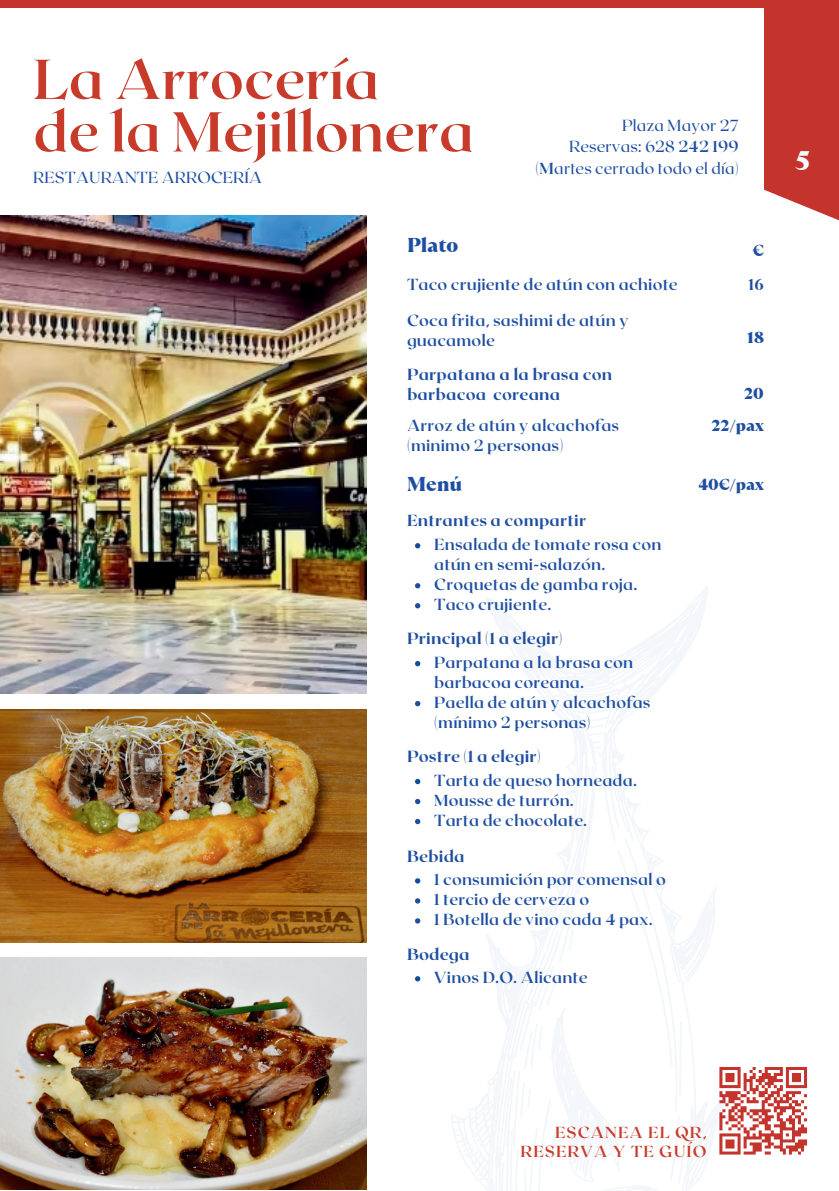
<style>
.page{position:relative;width:839px;height:1191px;background:#fff}
.page>*{position:absolute;margin:0;border:0;box-sizing:border-box;transform-origin:0 0}
.t1{font:700 56px/52.4px "Roxborough CF";color:#c83b2b}
.t2{font:900 26.8px "TT Ramillas";color:#f7f9fc}
.t3{font:900 20px "TT Ramillas";color:#1d4ea1}
.t4{font:800 16.2px "Roxborough CF";letter-spacing:.01em;color:#1d4ea1}
.t5{font:900 16.2px "TT Ramillas";color:#1d4ea1}
.t6{font:700 16px/20px "Roxborough CF";letter-spacing:.01em;color:#1d4ea1}
.t7{font:16px/21.4px "Roxborough CF";letter-spacing:.01em;color:#1d4ea1;text-align:right}
.t8{font:800 16px/20px "Roxborough CF";letter-spacing:.01em;color:#1d4ea1}
.t9{font:700 16px/18.6px "Roxborough CF";letter-spacing:.07em;color:#c83b2b;text-align:right}
.t10{font:900 16px "TT Ramillas";color:#1d4ea1}
.t11{font:700 16px "TT Ramillas";color:#1d4ea1}
.s1{font-weight:700}
</style>
<div class="page">
<div style="left:763px;top:0;width:75px;height:223px;background:#c4332c"></div>
<svg style="left:415px;top:543px;width:5px;height:5px"></svg>
<svg style="left:415px;top:583px;width:5px;height:5px"></svg>
<svg style="left:415px;top:603px;width:5px;height:5px"></svg>
<svg style="left:415px;top:661px;width:5px;height:5px"></svg>
<svg style="left:415px;top:701px;width:5px;height:5px"></svg>
<svg style="left:415px;top:779px;width:5px;height:5px"></svg>
<svg style="left:415px;top:799px;width:5px;height:5px"></svg>
<svg style="left:415px;top:819px;width:5px;height:5px"></svg>
<svg style="left:415px;top:878px;width:5px;height:6px"></svg>
<svg style="left:415px;top:898px;width:5px;height:6px"></svg>
<svg style="left:415px;top:918px;width:5px;height:6px"></svg>
<svg style="left:415px;top:976px;width:5px;height:5px"></svg>
<img style="left:0;top:710px;width:366px;height:232px">
<img style="left:0;top:957px;width:366px;height:233px">
<img style="left:0;top:215px;width:366px;height:479px">
<div style="left:0;top:0;width:838px;height:8px;background:#c4332c"></div>
<svg style="left:726px;top:1067px;width:82px;height:88px"></svg>
<svg style="left:451px;top:586px;width:275px;height:605px"></svg>
<svg style="left:597px;top:753px;width:5px;height:5px"></svg>
<svg style="left:502px;top:838px;width:183px;height:353px"></svg>
<h1 class="t1" style="left:33px;top:53px;width:442px">La Arrocería<br>de la Mejillonera</h1>
<p class="t7" style="left:33px;top:167px;width:230px">RESTAURANTE ARROCERÍA</p>
<p class="t3" style="left:407px;top:232px;width:53px">Plato</p>
<p class="t7" style="left:535px;top:115px;width:204px">Plaza Mayor 27<br>Reservas: 628 <span class="s1">242 199 (M</span>artes cerrado todo el día)</p>
<p class="t5" style="left:752px;top:239px;width:13px">€</p>
<p class="t6" style="left:407px;top:274px;width:272px">Taco crujiente de atún con achiote</p>
<p class="t6" style="left:407px;top:310px;width:223px">Coca frita, sashimi de atún y guacamole</p>
<p class="t8" style="left:407px;top:364px;width:207px">Parpatana a la brasa con barbacoa coreana</p>
<p class="t11" style="left:748px;top:274px;width:17px">16</p>
<p class="t10" style="left:747px;top:327px;width:18px">18</p>
<p class="t10" style="left:744px;top:383px;width:21px">20</p>
<p class="t6" style="left:407px;top:415px;width:214px">Arroz de atún y alcachofas</p>
<p class="t10" style="left:711px;top:415px;width:54px">22/pax</p>
<p class="t6" style="left:407px;top:435px;width:158px">(minimo 2 personas)</p>
<p class="t3" style="left:407px;top:471px;width:57px">Menú</p>
<p class="t10" style="left:698px;top:474px;width:67px">40€/pax</p>
<p class="t8" style="left:407px;top:510px;width:181px">Entrantes a compartir</p>
<p class="t6" style="left:434px;top:534px;width:229px">Ensalada de tomate rosa con atún en semi-salazón.<br>Croquetas de gamba roja.<br>Taco crujiente.</p>
<p class="t4" style="left:407px;top:628px;width:157px">Principal (1 a elegir)</p>
<p class="t6" style="left:434px;top:652px;width:218px">Parpatana a la brasa con barbacoa coreana.<br>Paella de atún y alcachofas (mínimo 2 personas)</p>
<p class="t4" style="left:407px;top:746px;width:135px">Postre (1 a elegir)</p>
<p class="t6" style="left:434px;top:770px;width:204px">Tarta de queso horneada.<br>Mousse de turrón.<br>Tarta de chocolate.</p>
<p class="t4" style="left:407px;top:845px;width:59px">Bebida</p>
<p class="t6" style="left:434px;top:869px;width:233px">1 consumición por comensal o<br>1 tercio de cerveza o<br>1 Botella de vino cada 4 pax.</p>
<p class="t4" style="left:407px;top:943px;width:64px">Bodega</p>
<p class="t6" style="left:434px;top:967px;width:155px">Vinos D.O. Alicante</p>
<h2 class="t2" style="left:795px;top:143px;width:17px">5</h2>
<p class="t9" style="left:520px;top:1123px;width:187px">ESCANEA EL QR,<br>RESERVA Y TE GUÍO</p>
</div>
